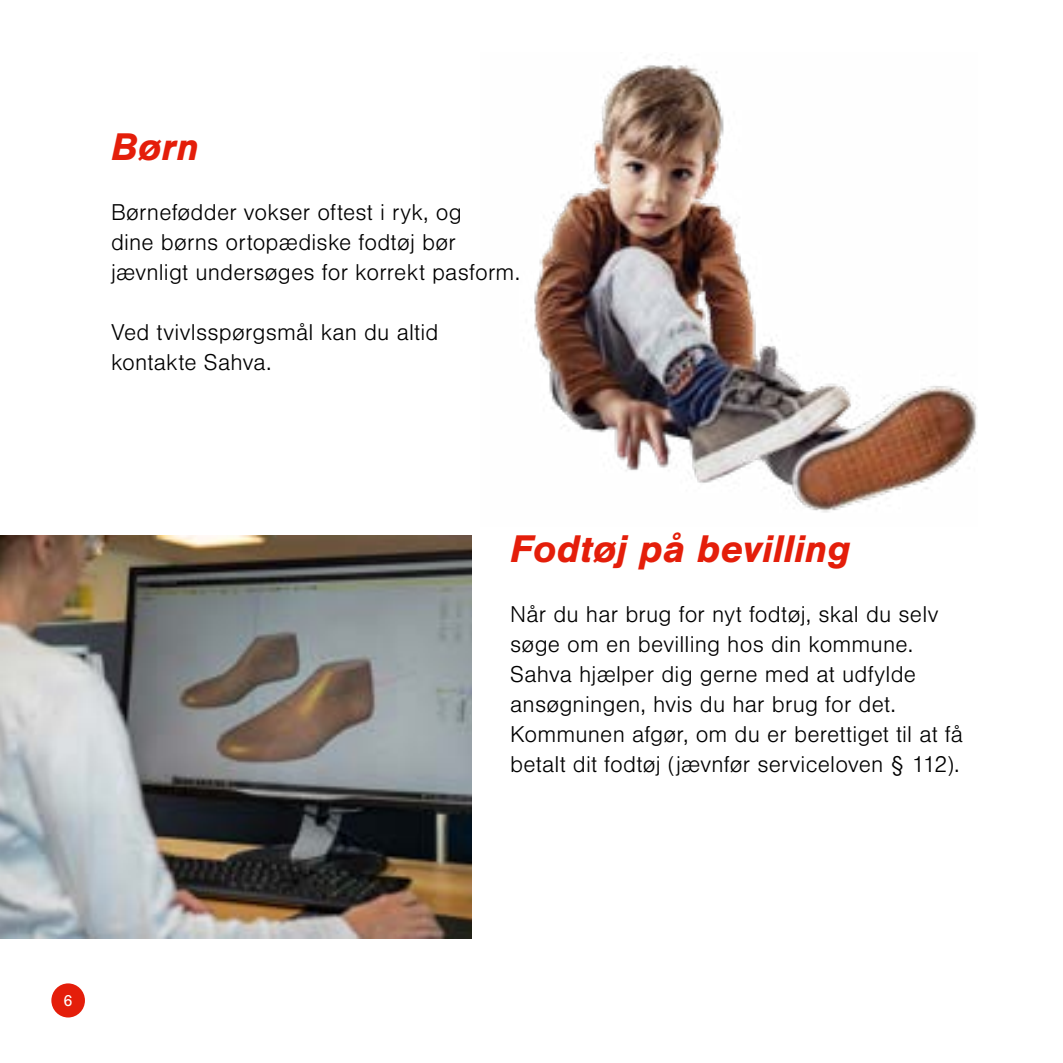
<style>
.page{position:relative;width:1063px;height:1063px;background:#fff}
.page>*{position:absolute;margin:0;border:0;box-sizing:border-box;transform-origin:0 0}
.t1{font:italic 700 40px "Nimbus San";color:#e41e0a}
.t2{font:300 23.75px/30px "Nimbus San";letter-spacing:.01em;color:#000}
.t3{font:16.5px "Nimbus San";color:#fff}
</style>
<div class="page">
<div style="left:51px;top:983px;width:34px;height:35px;background:#e41e0a;border-radius:50%"></div>
<img style="left:534px;top:65px;width:443px;height:448px">
<img style="left:0;top:536px;width:471px;height:402px">
<h1 class="t1" style="left:111px;top:123px;width:89px">Børn</h1>
<p class="t2" style="left:111px;top:198px;width:411px">Børnefødder vokser oftest i ryk, og<br>dine børns ortopædiske fodtøj bør jævnligt undersøges for korrekt pasform.</p>
<p class="t2" style="left:111px;top:318px;width:329px">Ved tvivlsspørgsmål kan du altid kontakte Sahva.</p>
<h1 class="t1" style="left:510px;top:526px;width:342px">Fodtøj på bevilling</h1>
<p class="t2" style="left:510px;top:600px;width:454px">Når du har brug for nyt fodtøj, skal du selv søge om en bevilling hos din kommune.<br>Sahva hjælper dig gerne med at udfylde ansøgningen, hvis du har brug for det.<br>Kommunen afgør, om du er berettiget til at få betalt dit fodtøj (jævnfør serviceloven § 112).</p>
<p class="t3" style="left:64px;top:991px;width:11px">6</p>
</div>
